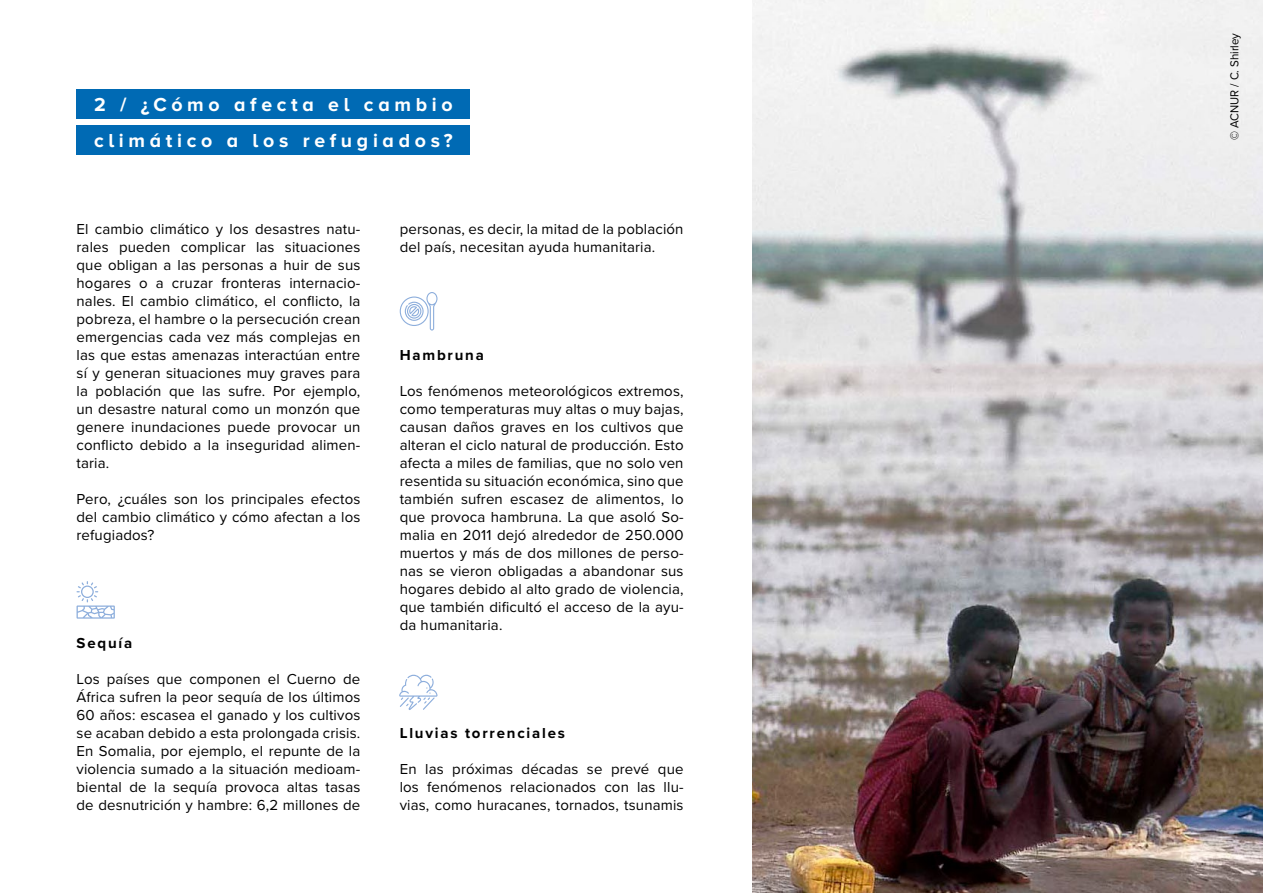
<style>
.page{position:relative;width:1263px;height:893px;background:#fff}
.page>*{position:absolute;margin:0;border:0;box-sizing:border-box;transform-origin:0 0}
.t1{font:700 19.5px/36px "Proxima Nova A";letter-spacing:.24em;color:#fff}
.t2{font:15px/18px "Proxima Nova";letter-spacing:.01em;color:#000;text-align:justify}
.t3{font:700 15px "Proxima Nova";letter-spacing:.12em;color:#000}
.t4{font:12px "Proxima Nova";color:#000;scale:.96 1}
</style>
<div class="page">
<img style="left:753px;top:0;width:510px;height:893px">
<svg style="left:399px;top:675px;width:38px;height:35px"></svg>
<svg style="left:77px;top:581px;width:38px;height:38px"></svg>
<svg style="left:400px;top:292px;width:37px;height:39px"></svg>
<div style="left:77px;top:89px;width:393px;height:30px;background:#006ab4"></div>
<div style="left:77px;top:125px;width:393px;height:30px;background:#006ab4"></div>
<h1 class="t1" style="left:94px;top:86px;width:360px">2 / ¿Cómo afecta el cambio climático a los refugiados?</h1>
<p class="t2" style="left:77px;top:219px;width:285px">El cambio climático y los desastres natu&shy;rales pueden complicar las situaciones que obligan a las personas a huir de sus hogares o a cruzar fronteras internacio&shy;nales. El cambio climático, el conflicto, la pobreza, el hambre o la persecución crean emergencias cada vez más complejas en las que estas amenazas interactúan entre sí y generan situaciones muy graves para la población que las sufre. Por ejemplo, un desastre natural como un monzón que genere inundaciones puede provocar un conflicto debido a la inseguridad alimen&shy;taria.</p>
<p class="t2" style="left:77px;top:489px;width:285px">Pero, ¿cuáles son los principales efectos del cambio climático y cómo afectan a los refugiados?</p>
<p class="t3" style="left:77px;top:632px;width:57px">Sequía</p>
<p class="t2" style="left:77px;top:669px;width:285px">Los países que componen el Cuerno de África sufren la peor sequía de los últimos 60 años: escasea el ganado y los cultivos se acaban debido a esta prolongada crisis.<br>En Somalia, por ejemplo, el repunte de la violencia sumado a la situación medioam&shy;biental de la sequía provoca altas tasas de desnutrición y hambre: 6,2 millones de</p>
<p class="t2" style="left:400px;top:219px;width:285px">personas, es decir, la mitad de la población del país, necesitan ayuda humanitaria.</p>
<p class="t3" style="left:400px;top:344px;width:86px">Hambruna</p>
<p class="t2" style="left:400px;top:381px;width:285px">Los fenómenos meteorológicos extremos, como temperaturas muy altas o muy bajas, causan daños graves en los cultivos que alteran el ciclo natural de producción. Esto afecta a miles de familias, que no solo ven resentida su situación económica, sino que también sufren escasez de alimentos, lo que provoca hambruna. La que asoló So&shy;malia en 2011 dejó alrededor de 250.000 muertos y más de dos millones de perso&shy;nas se vieron obligadas a abandonar sus hogares debido al alto grado de violencia, que también dificultó el acceso de la ayu&shy;da humanitaria.</p>
<p class="t3" style="left:400px;top:722px;width:167px">Lluvias torrenciales</p>
<p class="t2" style="left:400px;top:759px;width:285px">En las próximas décadas se prevé que los fenómenos relacionados con las llu&shy;vias, como huracanes, tornados, tsunamis</p>
<p class="t4" style="left:1225px;top:140px;width:113px;rotate:-90deg">© ACNUR / C. Shirley</p>
</div>
